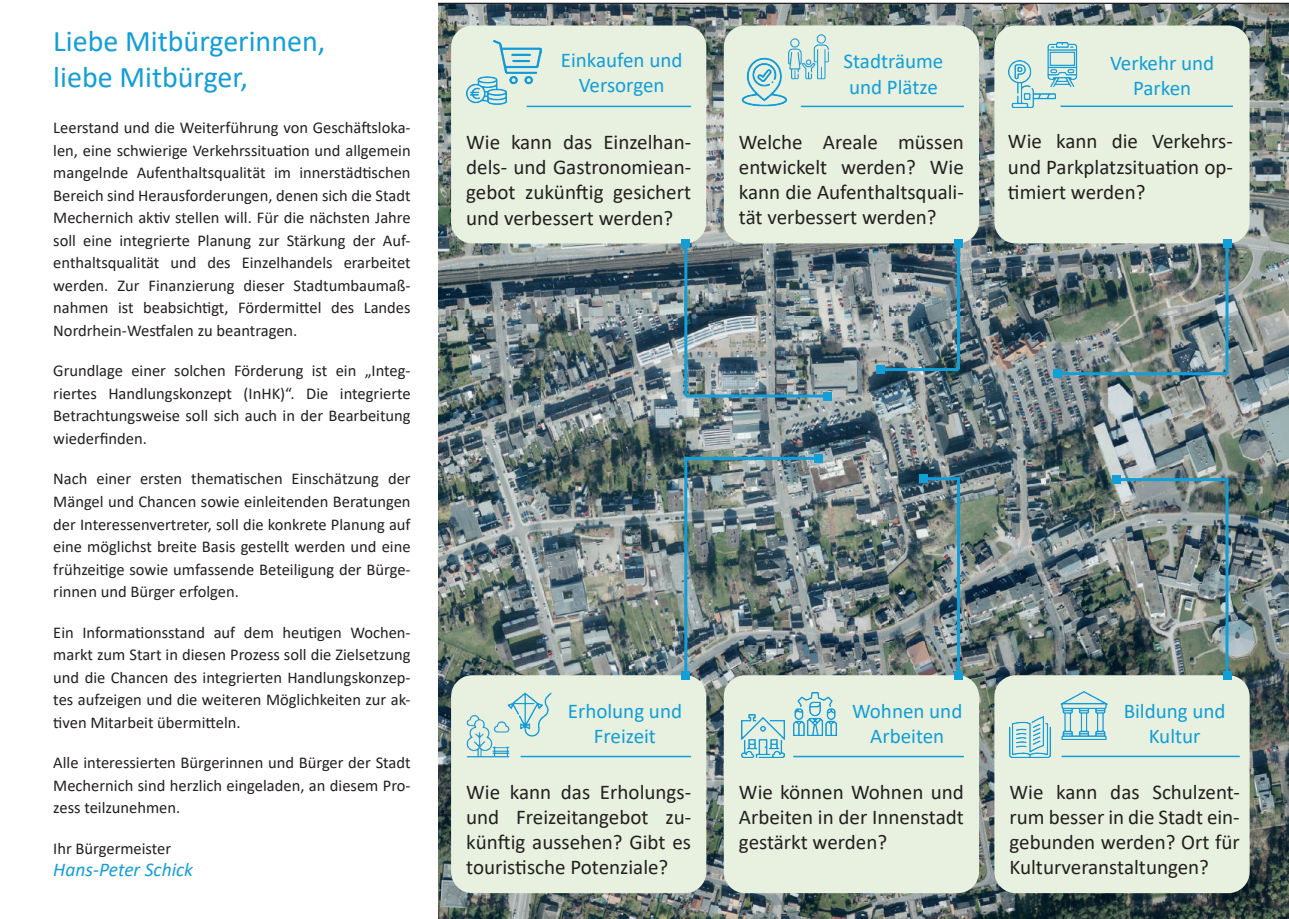
<style>
.page{position:relative;width:1289px;height:919px;background:#fff}
.page>*{position:absolute;margin:0;border:0;box-sizing:border-box;transform-origin:0 0}
.t1{font:30px/36px "Calibri";color:#129ed7}
.t2{font:21px/25.2px "Calibri";color:#231f20;text-align:justify}
.t3{font:21px/25.2px "Calibri";color:#129ed7;text-align:center}
.t4{font:italic 19.5px "Calibri";color:#129ed7}
.t5{font:16.5px/22.5px "Calibri";color:#231f20;text-align:justify}
</style>
<div class="page">
<img style="left:438px;top:2px;width:850px;height:916px">
<div style="left:451px;top:26px;width:255px;height:217px;background:#e8f1df;border-radius:21px"></div>
<div style="left:994px;top:26px;width:255px;height:217px;background:#e8f1df;border-radius:21px"></div>
<div style="left:723px;top:25px;width:256px;height:218px;background:#e8f1df;border-radius:21px"></div>
<img style="left:741px;top:57px;width:47px;height:50px">
<div style="left:451px;top:675px;width:255px;height:218px;background:#e8f1df;border-radius:21px"></div>
<img style="left:466px;top:714px;width:44px;height:44px">
<img style="left:506px;top:692px;width:46px;height:45px">
<div style="left:723px;top:675px;width:256px;height:218px;background:#e8f1df;border-radius:21px"></div>
<img style="left:793px;top:692px;width:43px;height:43px">
<img style="left:741px;top:714px;width:43px;height:43px">
<div style="left:994px;top:675px;width:255px;height:218px;background:#e8f1df;border-radius:21px"></div>
<img style="left:1009px;top:716px;width:41px;height:41px">
<img style="left:1060px;top:692px;width:47px;height:47px">
<img style="left:787px;top:34px;width:42px;height:45px">
<hr style="left:684px;top:244px;width:3px;height:152px;background:#129ed7">
<div style="left:681px;top:239px;width:9px;height:9px;background:#129ed7"></div>
<hr style="left:686px;top:394px;width:141px;height:3px;background:#129ed7">
<div style="left:823px;top:392px;width:8px;height:8px;background:#129ed7"></div>
<hr style="left:1225px;top:244px;width:3px;height:130px;background:#129ed7">
<div style="left:1222px;top:239px;width:9px;height:9px;background:#129ed7"></div>
<hr style="left:1057px;top:372px;width:169px;height:3px;background:#129ed7">
<div style="left:1053px;top:369px;width:9px;height:9px;background:#129ed7"></div>
<hr style="left:956px;top:244px;width:3px;height:125px;background:#129ed7">
<div style="left:954px;top:239px;width:8px;height:9px;background:#129ed7"></div>
<hr style="left:880px;top:368px;width:78px;height:3px;background:#129ed7">
<div style="left:876px;top:365px;width:9px;height:9px;background:#129ed7"></div>
<hr style="left:1225px;top:478px;width:3px;height:197px;background:#129ed7">
<div style="left:1222px;top:671px;width:9px;height:8px;background:#129ed7"></div>
<hr style="left:956px;top:477px;width:3px;height:198px;background:#129ed7">
<div style="left:954px;top:671px;width:8px;height:8px;background:#129ed7"></div>
<hr style="left:1116px;top:478px;width:110px;height:3px;background:#129ed7">
<div style="left:1112px;top:475px;width:9px;height:8px;background:#129ed7"></div>
<hr style="left:923px;top:477px;width:37px;height:3px;background:#129ed7">
<div style="left:918px;top:474px;width:9px;height:9px;background:#129ed7"></div>
<hr style="left:684px;top:457px;width:3px;height:218px;background:#129ed7">
<div style="left:681px;top:671px;width:9px;height:8px;background:#129ed7"></div>
<hr style="left:684px;top:457px;width:134px;height:3px;background:#129ed7">
<div style="left:814px;top:454px;width:9px;height:8px;background:#129ed7"></div>
<hr style="left:520px;top:755px;width:171px;height:2px;background:#129ed7">
<hr style="left:793px;top:755px;width:170px;height:2px;background:#129ed7">
<hr style="left:1061px;top:755px;width:178px;height:2px;background:#129ed7">
<hr style="left:526px;top:106px;width:165px;height:1px;background:#129ed7">
<hr style="left:800px;top:106px;width:163px;height:1px;background:#129ed7">
<hr style="left:1060px;top:105px;width:172px;height:2px;background:#129ed7">
<img style="left:1008px;top:60px;width:47px;height:48px">
<img style="left:1046px;top:43px;width:32px;height:43px">
<img style="left:494px;top:40px;width:47px;height:45px">
<img style="left:466px;top:71px;width:40px;height:34px">
<h1 class="t1" style="left:53px;top:22px;width:273px">Liebe Mitbürgerinnen, liebe Mitbürger,</h1>
<p class="t5" style="left:53px;top:116px;width:359px">Leerstand und die Weiterführung von Geschäftsloka&shy;len, eine schwierige Verkehrssituation und allgemein mangelnde Aufenthaltsqualität im innerstädtischen Bereich sind Herausforderungen, denen sich die Stadt Mechernich aktiv stellen will. Für die nächsten Jahre soll eine integrierte Planung zur Stärkung der Auf&shy;enthaltsqualität und des Einzelhandels erarbeitet werden. Zur Finanzierung dieser Stadtumbaumaß&shy;nahmen ist beabsichtigt, Fördermittel des Landes Nordrhein-Westfalen zu beantragen.</p>
<p class="t5" style="left:53px;top:359px;width:359px">Grundlage einer solchen Förderung ist ein „Integ&shy;riertes Handlungskonzept (InHK)“. Die integrierte Betrachtungsweise soll sich auch in der Bearbeitung wiederfinden.</p>
<p class="t5" style="left:53px;top:467px;width:359px">Nach einer ersten thematischen Einschätzung der Mängel und Chancen sowie einleitenden Beratungen der Interessenvertreter, soll die konkrete Planung auf eine möglichst breite Basis gestellt werden und eine frühzeitige sowie umfassende Beteiligung der Bürge&shy;rinnen und Bürger erfolgen.</p>
<p class="t5" style="left:53px;top:620px;width:359px">Ein Informationsstand auf dem heutigen Wochen&shy;markt zum Start in diesen Prozess soll die Zielsetzung und die Chancen des integrierten Handlungskonzep&shy;tes aufzeigen und die weiteren Möglichkeiten zur ak&shy;tiven Mitarbeit übermitteln.</p>
<p class="t5" style="left:53px;top:751px;width:359px">Alle interessierten Bürgerinnen und Bürger der Stadt Mechernich sind herzlich eingeladen, an diesem Pro&shy;zess teilzunehmen.</p>
<p class="t5" style="left:53px;top:836px;width:119px">Ihr Bürgermeister</p>
<p class="t4" style="left:53px;top:856px;width:141px">Hans-Peter Schick</p>
<p class="t3" style="left:561px;top:47px;width:123px">Einkaufen und<br>Versorgen</p>
<p class="t3" style="left:843px;top:48px;width:101px;text-align:left">Stadträume und Plätze</p>
<p class="t3" style="left:1109px;top:50px;width:106px">Verkehr und<br>Parken</p>
<p class="t2" style="left:466px;top:129px;width:226px">Wie kann das Einzelhan&shy;dels- und Gastronomiean&shy;gebot zukünftig gesichert und verbessert werden?</p>
<p class="t2" style="left:1007px;top:128px;width:226px">Wie kann die Verkehrs&shy;und Parkplatzsituation op&shy;timiert werden?</p>
<p class="t2" style="left:739px;top:129px;width:226px">Welche Areale müssen entwickelt werden? Wie kann die Aufenthaltsquali&shy;tät verbessert werden?</p>
<p class="t3" style="left:567px;top:698px;width:116px">Erholung und<br>Freizeit</p>
<p class="t2" style="left:466px;top:778px;width:226px">Wie kann das Erholungs&shy;und Freizeitangebot zu&shy;künftig aussehen? Gibt es touristische Potenziale?</p>
<p class="t3" style="left:852px;top:698px;width:112px">Wohnen und<br>Arbeiten</p>
<p class="t2" style="left:739px;top:778px;width:226px">Wie können Wohnen und Arbeiten in der Innenstadt gestärkt werden?</p>
<p class="t3" style="left:1123px;top:698px;width:103px">Bildung und<br>Kultur</p>
<p class="t2" style="left:1009px;top:778px;width:232px">Wie kann das Schulzent&shy;rum besser in die Stadt ein&shy;gebunden werden? Ort für Kulturveranstaltungen?</p>
</div>
